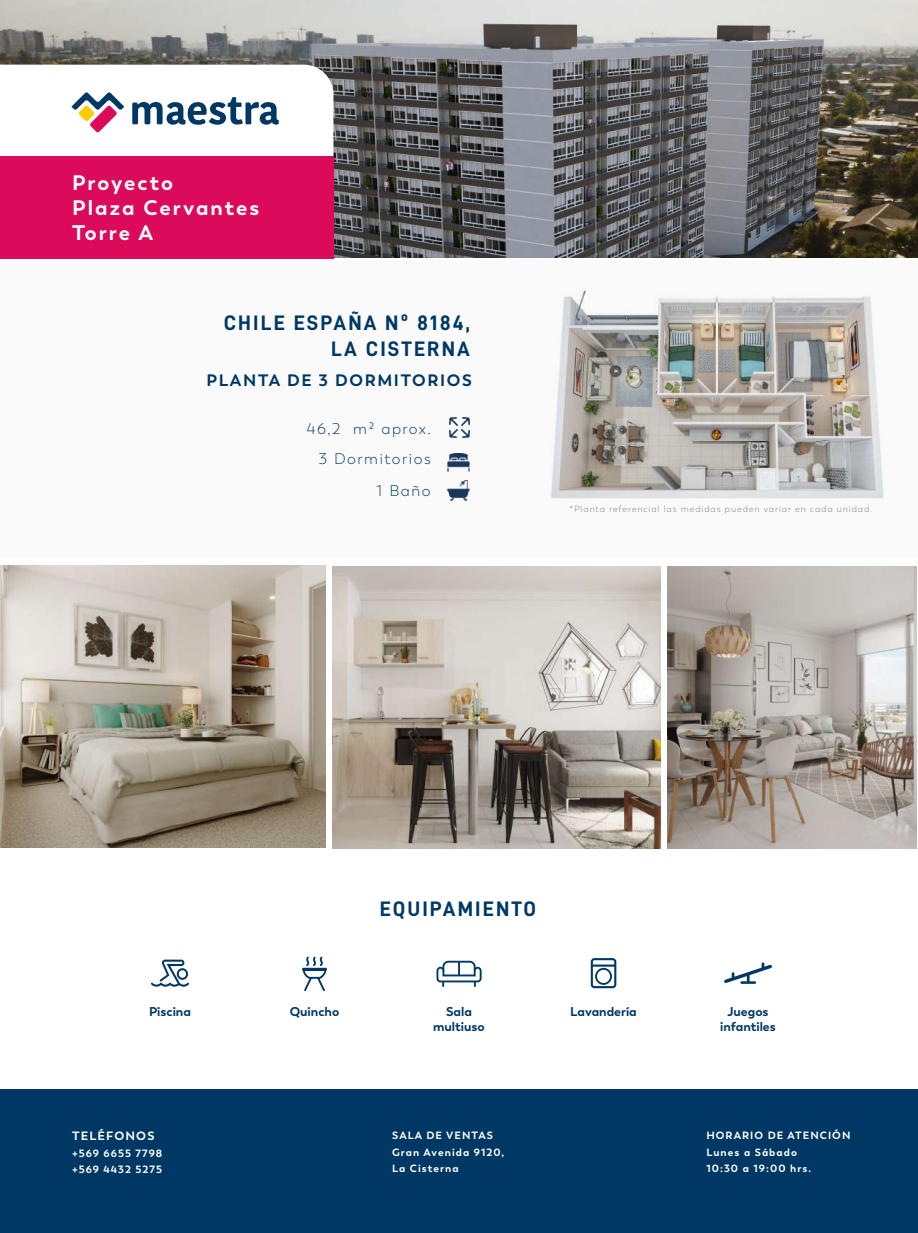
<style>
.page{position:relative;width:918px;height:1233px;background:#fff}
.page>*{position:absolute;margin:0;border:0;box-sizing:border-box;transform-origin:0 0}
.t1{font:21px/25.2px "D DIN Bold";letter-spacing:.1em;color:#003865;text-align:right}
.t2{font:700 21px/25.2px "Boston";letter-spacing:.095em;color:#fff}
.t3{font:700 16.5px "Boston";letter-spacing:.1em;color:#003865}
.t4{font:300 15.45px "Boston";letter-spacing:.1em;color:#003865}
.t5{font:700 12.75px/15.3px "Boston";color:#003865;text-align:center}
.t6{font:700 12px "Boston";letter-spacing:.1em;color:#fff}
.t7{font:700 10.5px/16.5px "Boston";letter-spacing:.1em;color:#fff}
.t8{font:300 9px "Boston";letter-spacing:.1em;color:#7c7c7c}
</style>
<div class="page">
<img style="left:0;top:0;width:918px;height:258px">
<svg style="left:0;top:65px;width:333px;height:91px"></svg>
<div style="left:0;top:156px;width:333px;height:102px;background:#db0a5b"></div>
<div style="left:0;top:260px;width:918px;height:296px;background:#fafafa"></div>
<img style="left:448px;top:480px;width:22px;height:20px">
<img style="left:448px;top:453px;width:22px;height:18px">
<img style="left:449px;top:417px;width:20px;height:20px">
<div style="left:0;top:1089px;width:918px;height:143px;background:#003865"></div>
<svg style="left:71px;top:92px;width:53px;height:40px"></svg>
<svg style="left:132px;top:97px;width:147px;height:28px"></svg>
<img style="left:551px;top:290px;width:333px;height:208px">
<svg style="left:591px;top:958px;width:25px;height:30px"></svg>
<svg style="left:151px;top:959px;width:38px;height:27px"></svg>
<svg style="left:724px;top:962px;width:48px;height:21px"></svg>
<svg style="left:437px;top:960px;width:45px;height:26px"></svg>
<svg style="left:302px;top:956px;width:25px;height:35px"></svg>
<img style="left:0;top:566px;width:325px;height:281px">
<img style="left:332px;top:566px;width:328px;height:282px">
<img style="left:667px;top:566px;width:250px;height:282px">
<h1 class="t2" style="left:72px;top:170px;width:189px">Proyecto<br>Plaza Cervantes<br>Torre A</h1>
<h1 class="t1" style="left:224px;top:310px;width:248px">CHILE ESPAÑA Nº 8184,<br>LA CISTERNA</h1>
<h2 class="t3" style="left:207px;top:369px;width:267px">PLANTA DE 3 DORMITORIOS</h2>
<h3 class="t4" style="left:307px;top:419px;width:126px">46,2 m² aprox.</h3>
<h3 class="t4" style="left:319px;top:450px;width:113px">3 Dormitorios</h3>
<h3 class="t4" style="left:377px;top:482px;width:56px">1 Baño</h3>
<p class="t8" style="left:569px;top:503px;width:304px">*Planta referencial las medidas pueden variar en cada unidad.</p>
<h1 class="t1" style="left:380px;top:895px;width:158px">EQUIPAMIENTO</h1>
<p class="t5" style="left:149px;top:1003px;width:43px">Piscina</p>
<p class="t5" style="left:570px;top:1003px;width:68px">Lavandería</p>
<p class="t5" style="left:720px;top:1003px;width:57px">Juegos infantiles</p>
<p class="t5" style="left:290px;top:1003px;width:51px">Quincho</p>
<p class="t5" style="left:433px;top:1003px;width:53px">Sala multiuso</p>
<p class="t6" style="left:72px;top:1128px;width:84px">TELÉFONOS</p>
<p class="t7" style="left:72px;top:1144px;width:92px">+569 6655 7798 +569 4432 5275</p>
<p class="t7" style="left:392px;top:1127px;width:114px">SALA DE VENTAS<br>Gran Avenida 9120,<br>La Cisterna</p>
<p class="t7" style="left:706px;top:1127px;width:146px">HORARIO DE ATENCIÓN<br>Lunes a Sábado<br>10:30 a 19:00 hrs.</p>
</div>
